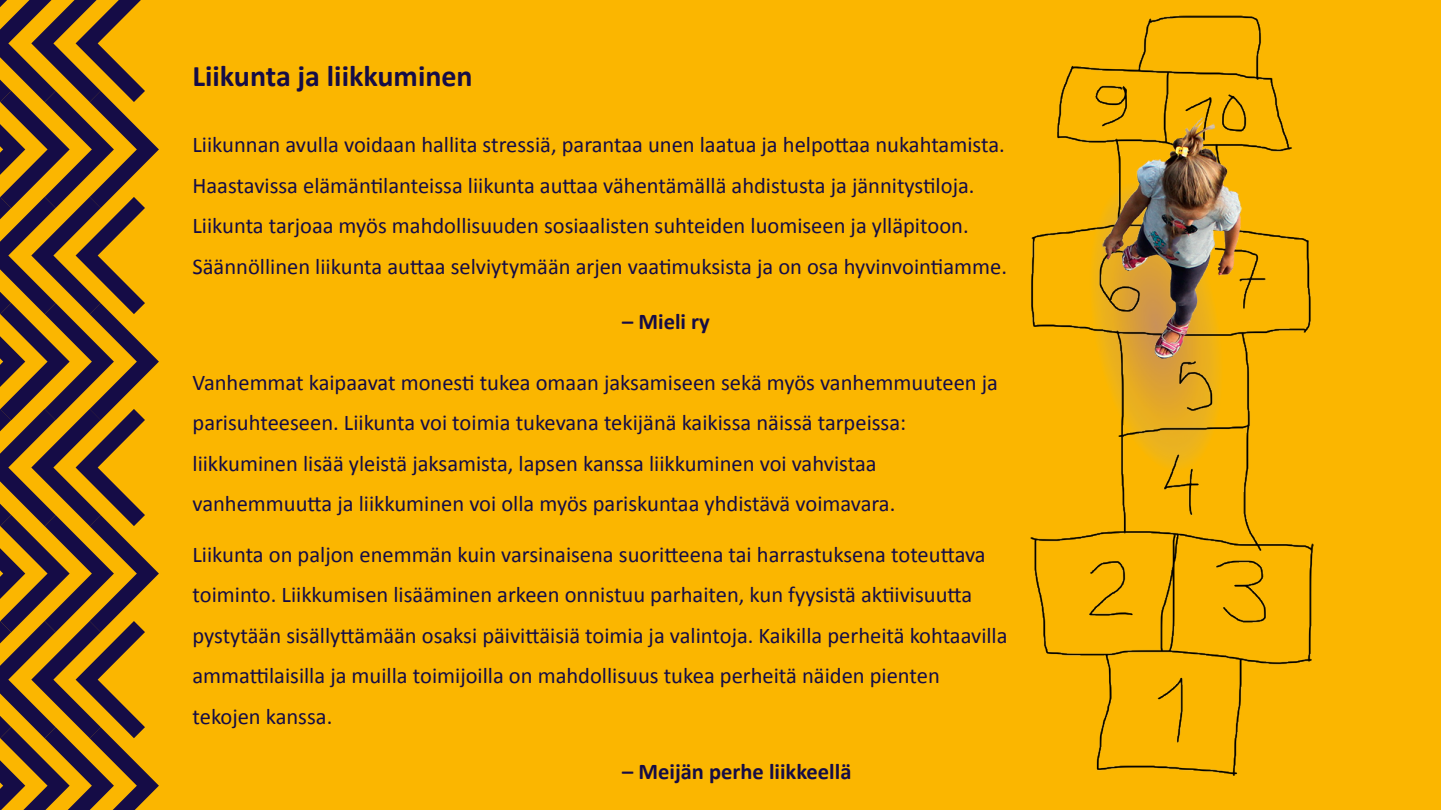
<style>
.page{position:relative;width:1441px;height:810px;background:#fff}
.page>*{position:absolute;margin:0;border:0;box-sizing:border-box;transform-origin:0 0}
.H2_sivuotsikko_piene{font:700 30px "Calibri";color:#150c46}
.P_leipa_pienempi{font:22.5px/40.5px "Calibri";color:#150c46}
.P_leipa_toimija-alle{font:700 22.5px "Calibri";color:#150c46}
</style>
<div class="page">
<div style="left:0;top:0;width:1440px;height:810px;background:#fbb600"></div>
<svg style="left:0;top:0;width:159px;height:810px"></svg>
<img style="left:1030px;top:15px;width:285px;height:762px">
<h2 class="H2_sivuotsikko_piene" style="left:192px;top:55px;width:282px">Liikunta ja liikkuminen</h2>
<p class="P_leipa_pienempi" style="left:192px;top:124px;width:813px">Liikunnan avulla voidaan hallita stressiä, parantaa unen laatua ja helpottaa nukahtamista.<br>Haastavissa elämäntilanteissa liikunta auttaa vähentämällä ahdistusta ja jännitystiloja.</p>
<p class="P_leipa_pienempi" style="left:192px;top:205px;width:816px">Liikunta tarjoaa myös mahdollisuuden sosiaalisten suhteiden luomiseen ja ylläpitoon.<br>Säännöllinen liikunta auttaa selviytymään arjen vaatimuksista ja on osa hyvinvointiamme.</p>
<p class="P_leipa_toimija-alle" style="left:622px;top:305px;width:89px">– Mieli ry</p>
<p class="P_leipa_pienempi" style="left:192px;top:361px;width:807px">Vanhemmat kaipaavat monesti tukea omaan jaksamiseen sekä myös vanhemmuuteen ja parisuhteeseen. Liikunta voi toimia tukevana tekijänä kaikissa näissä tarpeissa: liikkuminen lisää yleistä jaksamista, lapsen kanssa liikkuminen voi vahvistaa vanhemmuutta ja liikkuminen voi olla myös pariskuntaa yhdistävä voimavara.</p>
<p class="P_leipa_pienempi" style="left:192px;top:533px;width:816px">Liikunta on paljon enemmän kuin varsinaisena suoritteena tai harrastuksena toteuttava toiminto. Liikkumisen lisääminen arkeen onnistuu parhaiten, kun fyysistä aktiivisuutta pystytään sisällyttämään osaksi päivittäisiä toimia ja valintoja. Kaikilla perheitä kohtaavilla ammattilaisilla ja muilla toimijoilla on mahdollisuus tukea perheitä näiden pienten tekojen kanssa.</p>
<p class="P_leipa_toimija-alle" style="left:622px;top:755px;width:231px">– Meijän perhe liikkeellä</p>
</div>
